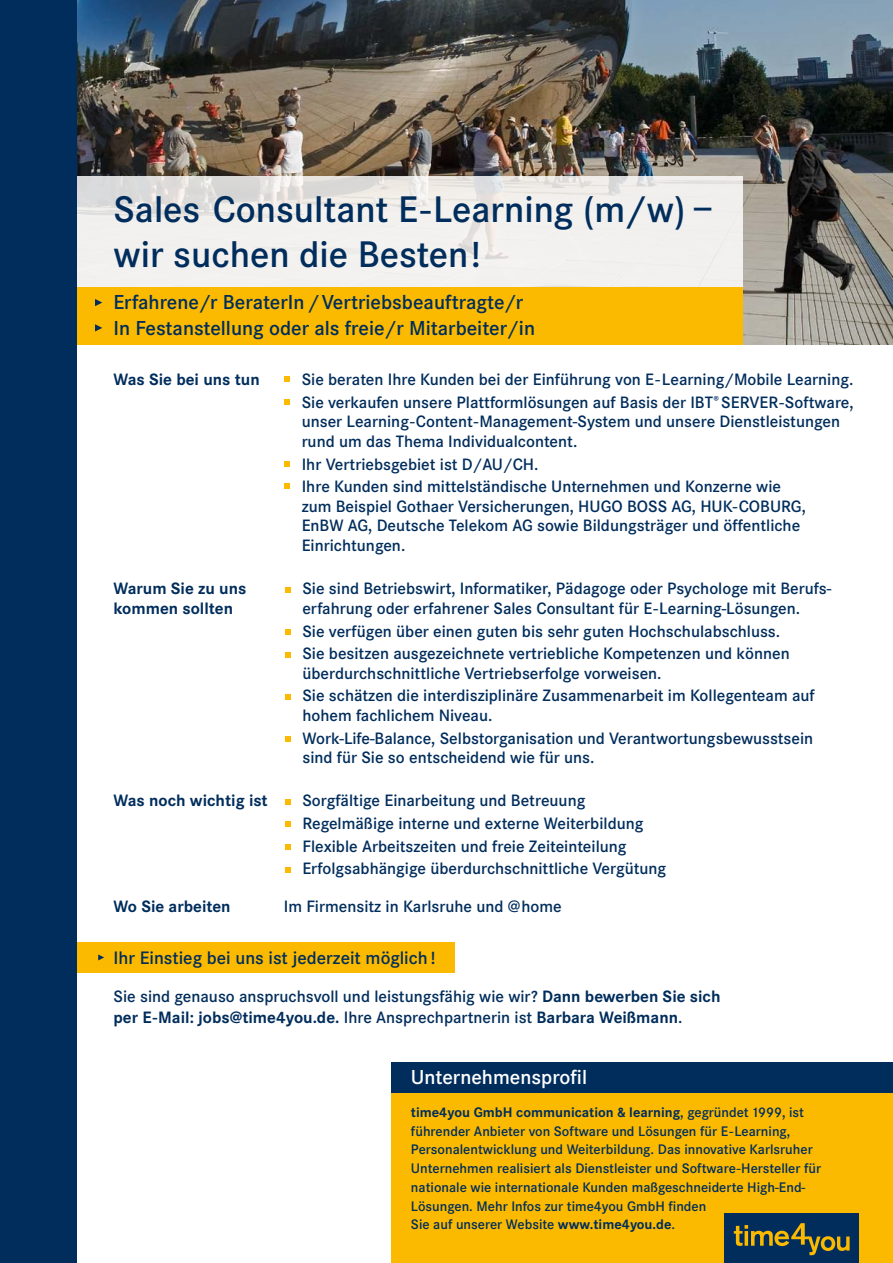
<style>
.page{position:relative;width:893px;height:1263px;background:#fff}
.page>*{position:absolute;margin:0;border:0;box-sizing:border-box;transform-origin:0 0}
.t1{font:600 38.4px/45px "Corporate S";color:#002d5c}
.t2{font:600 21px/25.5px "Corporate S";color:#002d5c}
.t3{font:600 21px "Corporate S";color:#fff}
.t4{font:600 18.75px "Corporate S";color:#002d5c}
.t5{font:600 17.1px/22.6px "Corporate S";color:#002d5c}
.t6{font:700 17.1px/20.2px "Corporate S";color:#002d5c}
.t7{font:600 14.4px/18.8px "Corporate S";color:#002d5c}
.s1{font-weight:700}
</style>
<div class="page">
<img style="left:77px;top:0;width:816px;height:344px">
<svg style="left:77px;top:176px;width:666px;height:169px;fill:#f2f0ee"></svg>
<div style="left:391px;top:1080px;width:502px;height:183px;background:#fbb900"></div>
<div style="left:391px;top:1062px;width:502px;height:31px;background:#002d5c"></div>
<div style="left:724px;top:1213px;width:135px;height:50px;background:#002d5c"></div>
<svg style="left:734px;top:1223px;width:116px;height:33px"></svg>
<svg style="left:285px;top:377px;width:5px;height:5px"></svg>
<svg style="left:285px;top:399px;width:5px;height:6px"></svg>
<svg style="left:285px;top:461px;width:5px;height:5px"></svg>
<svg style="left:285px;top:484px;width:5px;height:5px"></svg>
<svg style="left:285px;top:587px;width:5px;height:5px"></svg>
<svg style="left:285px;top:629px;width:5px;height:5px"></svg>
<svg style="left:285px;top:652px;width:5px;height:5px"></svg>
<svg style="left:285px;top:694px;width:5px;height:5px"></svg>
<svg style="left:285px;top:737px;width:5px;height:5px"></svg>
<svg style="left:285px;top:799px;width:5px;height:5px"></svg>
<svg style="left:285px;top:822px;width:5px;height:5px"></svg>
<svg style="left:285px;top:844px;width:5px;height:5px"></svg>
<svg style="left:285px;top:867px;width:5px;height:5px"></svg>
<div style="left:40px;top:942px;width:415px;height:31px;background:#fbb900"></div>
<svg style="left:98px;top:954px;width:6px;height:6px"></svg>
<div style="left:56px;top:287px;width:687px;height:57px;background:#fbb900"></div>
<svg style="left:95px;top:299px;width:7px;height:7px"></svg>
<svg style="left:95px;top:324px;width:7px;height:7px"></svg>
<div style="left:0;top:0;width:77px;height:1263px;background:#002d5c"></div>
<h1 class="t1" style="left:114px;top:187px;width:601px">Sales Consultant E-Learning (m/w) – wir suchen die Besten!</h1>
<p class="t2" style="left:113px;top:290px;width:423px">Erfahrene/r BeraterIn / Vertriebsbeauftragte/r<br>In Festanstellung oder als freie/r Mitarbeiter/in</p>
<p class="t6" style="left:114px;top:369px;width:148px">Was Sie bei uns tun</p>
<p class="t6" style="left:114px;top:579px;width:134px">Warum Sie zu uns kommen sollten</p>
<p class="t5" style="left:302px;top:368px;width:553px">Sie beraten Ihre Kunden bei der Einführung von E-Learning/Mobile Learning.<br>Sie verkaufen unsere Plattformlösungen auf Basis der IBT<sup>®</sup> SERVER-Software,</p>
<p class="t5" style="left:302px;top:412px;width:540px;line-height:19.5px">unser Learning-Content-Management-System und unsere Dienstleistungen rund um das Thema Individualcontent.</p>
<p class="t5" style="left:302px;top:453px;width:481px">Ihr Vertriebsgebiet ist D/AU/CH.<br>Ihre Kunden sind mittelständische Unternehmen und Konzerne wie</p>
<p class="t5" style="left:302px;top:496px;width:506px;line-height:19.5px">zum Beispiel Gothaer Versicherungen, HUGO BOSS AG, HUK-COBURG,<br>EnBW AG, Deutsche Telekom AG sowie Bildungsträger und öffentliche<br>Einrichtungen.</p>
<p class="t5" style="left:302px;top:579px;width:530px;line-height:19.5px">Sie sind Betriebswirt, Informatiker, Pädagoge oder Psychologe mit Berufs&shy;erfahrung oder erfahrener Sales Consultant für E-Learning-Lösungen.</p>
<p class="t5" style="left:302px;top:620px;width:489px">Sie verfügen über einen guten bis sehr guten Hochschulabschluss.<br>Sie besitzen ausgezeichnete vertriebliche Kompetenzen und können</p>
<p class="t5" style="left:302px;top:662px;width:514px">überdurchschnittliche Vertriebserfolge vorweisen.<br>Sie schätzen die interdisziplinäre Zusammenarbeit im Kollegenteam auf</p>
<p class="t5" style="left:302px;top:704px;width:512px">hohem fachlichem Niveau.<br>Work-Life-Balance, Selbstorganisation und Verantwortungsbewusstsein</p>
<p class="t5" style="left:302px;top:746px;width:293px">sind für Sie so entscheidend wie für uns.</p>
<p class="t6" style="left:114px;top:790px;width:156px">Was noch wichtig ist</p>
<p class="t5" style="left:302px;top:789px;width:365px">Sorgfältige Einarbeitung und Betreuung Regelmäßige interne und externe Weiterbildung Flexible Arbeitszeiten und freie Zeiteinteilung Erfolgsabhängige überdurchschnittliche Vergütung</p>
<p class="t6" style="left:114px;top:897px;width:119px">Wo Sie arbeiten</p>
<p class="t5" style="left:284px;top:896px;width:279px">Im Firmensitz in Karlsruhe und @home</p>
<p class="t4" style="left:114px;top:947px;width:323px">Ihr Einstieg bei uns ist jederzeit möglich !</p>
<p class="t5" style="left:114px;top:986px;width:608px;line-height:21px">Sie sind genauso anspruchsvoll und leistungsfähig wie wir? <span class="s1">Dann bewerben Sie sich per E-Mail: jobs@time4you.de.</span> Ihre Ansprechpartnerin ist <span class="s1">Barbara Weißmann</span>.</p>
<p class="t3" style="left:411px;top:1065px;width:178px">Unternehmensprofil</p>
<p class="t7" style="left:411px;top:1103px;width:412px"><span class="s1">time4you GmbH communication &amp; learning</span>, gegründet 1999, ist führender Anbieter von Software und Lösungen für E-Learning, Personalentwicklung und Weiterbildung. Das innovative Karlsruher Unternehmen realisiert als Dienstleister und Software-Hersteller für nationale wie internationale Kunden maßgeschneiderte High-End-Lösungen. Mehr Infos zur time4you GmbH finden<br>Sie auf unserer Website <span class="s1">www.time4you.de</span>.</p>
</div>
